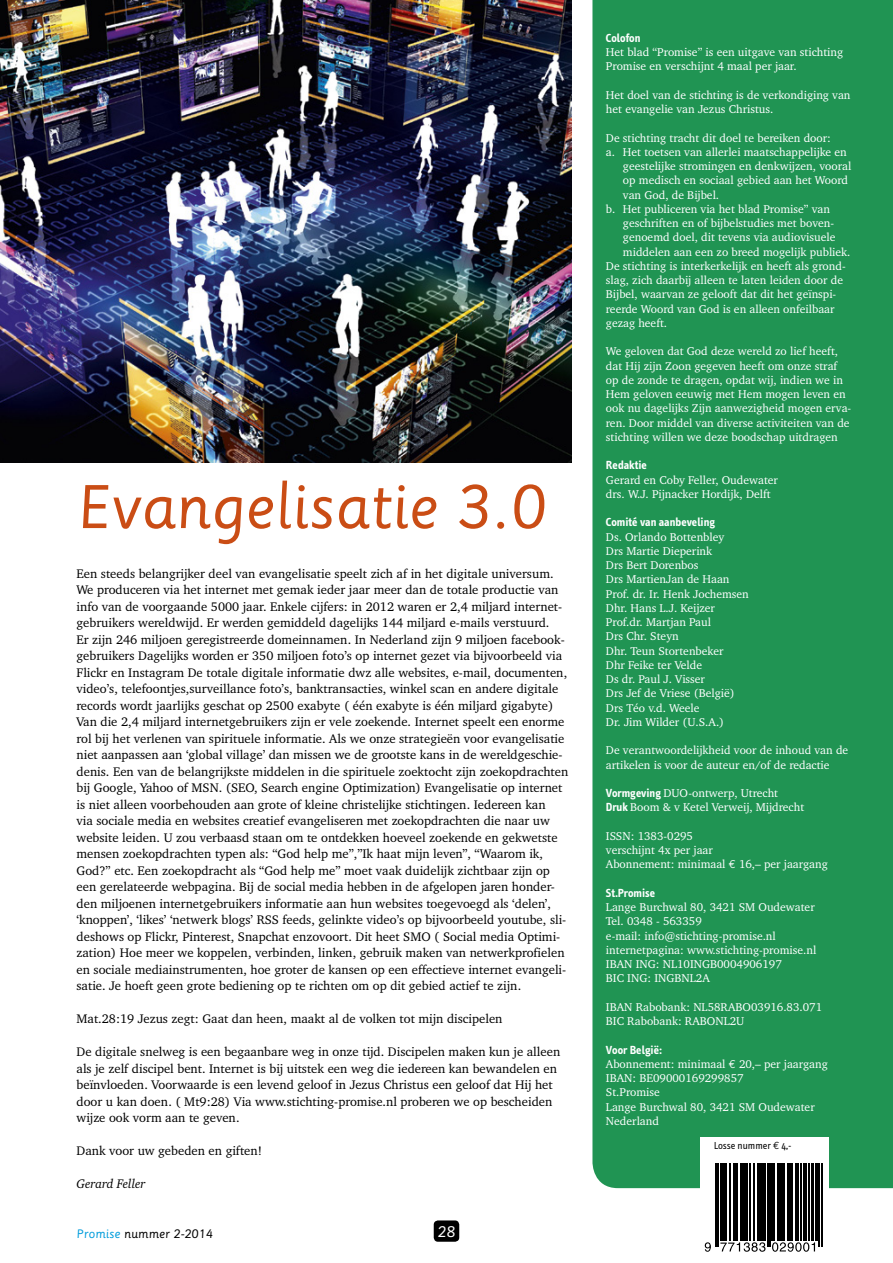
<style>
.page{position:relative;width:893px;height:1263px;background:#fff}
.page>*{position:absolute;margin:0;border:0;box-sizing:border-box;transform-origin:0 0}
.t1{font:60px "Sassoon Primary";color:#ca4d15}
.t2{font:15px "Sassoon Primary";color:#fff}
.t3{font:12.75px/16.5px "Charter IT Cby BT";color:#000}
.t4{font:italic 12.75px "Charter IT Cby BT";color:#000}
.t5{font:700 12px "Info Text";color:#fff}
.t6{font:12px "Sassoon Primary";color:#000}
.t7{font:11.7px/14.2px "Charter IT Cby BT";color:#fff}
.t8{font:10.5px "Info Text";color:#000}
.s1{color:#009cdb}
.s2{font-family:"Info Text";font-weight:700;font-size:12px}
.s3{font-family:"Euro Mono"}
</style>
<div class="page">
<div style="left:434px;top:1220px;width:25px;height:22px;background:#000;border-radius:4px"></div>
<div style="left:592px;top:0;width:301px;height:1188px;background:#209453"></div>
<svg style="left:700px;top:1138px;width:129px;height:113px"></svg>
<hr style="left:715px;top:1163px;width:2px;height:83px;background:#000">
<hr style="left:718px;top:1163px;width:1px;height:83px;background:#000">
<hr style="left:720px;top:1163px;width:3px;height:78px;background:#000">
<hr style="left:724px;top:1163px;width:3px;height:78px;background:#000">
<hr style="left:729px;top:1163px;width:1px;height:78px;background:#000">
<hr style="left:733px;top:1163px;width:1px;height:78px;background:#000">
<hr style="left:736px;top:1163px;width:2px;height:78px;background:#000">
<hr style="left:740px;top:1163px;width:2px;height:78px;background:#000">
<div style="left:743px;top:1163px;width:5px;height:78px;background:#000"></div>
<hr style="left:749px;top:1163px;width:1px;height:78px;background:#000">
<hr style="left:754px;top:1163px;width:1px;height:78px;background:#000">
<hr style="left:757px;top:1163px;width:1px;height:78px;background:#000">
<div style="left:759px;top:1163px;width:5px;height:78px;background:#000"></div>
<hr style="left:765px;top:1163px;width:1px;height:78px;background:#000">
<hr style="left:767px;top:1163px;width:1px;height:83px;background:#000">
<hr style="left:769px;top:1163px;width:1px;height:83px;background:#000">
<hr style="left:772px;top:1163px;width:3px;height:78px;background:#000">
<hr style="left:777px;top:1163px;width:1px;height:78px;background:#000">
<hr style="left:779px;top:1163px;width:3px;height:78px;background:#000">
<hr style="left:783px;top:1163px;width:2px;height:78px;background:#000">
<hr style="left:787px;top:1163px;width:4px;height:78px;background:#000">
<hr style="left:792px;top:1163px;width:1px;height:78px;background:#000">
<hr style="left:795px;top:1163px;width:3px;height:78px;background:#000">
<hr style="left:801px;top:1163px;width:1px;height:78px;background:#000">
<hr style="left:803px;top:1163px;width:3px;height:78px;background:#000">
<hr style="left:809px;top:1163px;width:1px;height:78px;background:#000">
<hr style="left:811px;top:1163px;width:2px;height:78px;background:#000">
<hr style="left:815px;top:1163px;width:3px;height:78px;background:#000">
<hr style="left:819px;top:1163px;width:1px;height:83px;background:#000">
<hr style="left:821px;top:1163px;width:1px;height:83px;background:#000">
<svg style="left:705px;top:1242px;width:6px;height:10px"></svg>
<svg style="left:720px;top:1242px;width:45px;height:10px"></svg>
<svg style="left:772px;top:1242px;width:43px;height:10px"></svg>
<img style="left:0;top:0;width:571px;height:462px">
<h1 class="t1" style="left:77px;top:472px;width:471px">Evangelisatie 3.0</h1>
<p class="t3" style="left:77px;top:565px;width:493px">Een steeds belangrijker deel van evangelisatie speelt zich af in het digitale universum.<br>We produceren via het internet met gemak ieder jaar meer dan de totale productie van info van de voorgaande 5000 jaar. Enkele cijfers: in 2012 waren er 2,4 miljard internet&shy;gebruikers wereldwijd. Er werden gemiddeld dagelijks 144 miljard e-mails verstuurd.<br>Er zijn 246 miljoen geregistreerde domeinnamen. In Nederland zijn 9 miljoen facebook&shy;gebruikers Dagelijks worden er 350 miljoen foto’s op internet gezet via bijvoorbeeld via Flickr en Instagram De totale digitale informatie dwz alle websites, e-mail, documenten, video’s, telefoontjes,surveillance foto’s, banktransacties, winkel scan en andere digitale records wordt jaarlijks geschat op 2500 exabyte ( één exabyte is één miljard gigabyte)<br>Van die 2,4 miljard internetgebruikers zijn er vele zoekende. Internet speelt een enorme rol bij het verlenen van spirituele informatie. Als we onze strategieën voor evangelisatie niet aanpassen aan ‘global village’ dan missen we de grootste kans in de wereldgeschie&shy;denis. Een van de belangrijkste middelen in die spirituele zoektocht zijn zoekopdrachten bij Google, Yahoo of MSN. (SEO, Search engine Optimization) Evangelisatie op internet is niet alleen voorbehouden aan grote of kleine christelijke stichtingen. Iedereen kan<br>via sociale media en websites creatief evangeliseren met zoekopdrachten die naar uw website leiden. U zou verbaasd staan om te ontdekken hoeveel zoekende en gekwetste mensen zoekopdrachten typen als: “God help me”,”Ik haat mijn leven”, “Waarom ik, God?” etc. Een zoekopdracht als “God help me” moet vaak duidelijk zichtbaar zijn op een gerelateerde webpagina. Bij de social media hebben in de afgelopen jaren honder&shy;den miljoenen internetgebruikers informatie aan hun websites toegevoegd als ‘delen’, ‘knoppen’, ‘likes’ ‘netwerk blogs’ RSS feeds, gelinkte video’s op bijvoorbeeld youtube, sli&shy;deshows op Flickr, Pinterest, Snapchat enzovoort. Dit heet SMO ( Social media Optimi&shy;zation) Hoe meer we koppelen, verbinden, linken, gebruik maken van netwerkprofielen en sociale mediainstrumenten, hoe groter de kansen op een effectieve internet evangeli&shy;satie. Je hoeft geen grote bediening op te richten om op dit gebied actief te zijn.</p>
<p class="t3" style="left:77px;top:1010px;width:427px">Mat.28:19 Jezus zegt: Gaat dan heen, maakt al de volken tot mijn discipelen</p>
<p class="t3" style="left:77px;top:1043px;width:485px">De digitale snelweg is een begaanbare weg in onze tijd. Discipelen maken kun je alleen als je zelf discipel bent. Internet is bij uitstek een weg die iedereen kan bewandelen en beïnvloeden. Voorwaarde is een levend geloof in Jezus Christus een geloof dat Hij het door u kan doen. ( Mt9:28) Via www.stichting-promise.nl proberen we op bescheiden wijze ook vorm aan te geven.</p>
<p class="t3" style="left:77px;top:1142px;width:187px">Dank voor uw gebeden en giften!</p>
<p class="t4" style="left:77px;top:1175px;width:71px">Gerard Feller</p>
<p class="t6" style="left:77px;top:1226px;width:138px"><span class="s1">Promise</span> nummer 2-2014</p>
<p class="t2" style="left:438px;top:1222px;width:19px">28</p>
<p class="t5" style="left:606px;top:31px;width:36px">Colofon</p>
<p class="t7" style="left:606px;top:45px;width:239px">Het blad “Promise” is een uitgave van stichting<br>Promise en verschijnt 4 maal per jaar.</p>
<p class="t7" style="left:606px;top:87px;width:246px">Het doel van de stichting is de verkondiging van het evangelie van Jezus Christus.</p>
<p class="t7" style="left:606px;top:130px;width:226px">De stichting tracht dit doel te bereiken door:</p>
<p class="t7" style="left:606px;top:144px;width:242px">a. Het toetsen van allerlei maatschappelijke en</p>
<p class="t7" style="left:623px;top:159px;width:230px">geestelijke stromingen en denkwijzen, vooral</p>
<p class="t7" style="left:623px;top:173px;width:226px">op medisch en sociaal gebied aan het Woord</p>
<p class="t7" style="left:623px;top:187px;width:98px">van God, de Bijbel.</p>
<p class="t7" style="left:606px;top:201px;width:225px">b. Het publiceren via het blad Promise” van</p>
<p class="t7" style="left:623px;top:216px;width:213px">geschriften en of bijbelstudies met boven-</p>
<p class="t7" style="left:623px;top:230px;width:214px">genoemd doel, dit tevens via audiovisuele</p>
<p class="t7" style="left:623px;top:244px;width:229px">middelen aan een zo breed mogelijk publiek.</p>
<p class="t7" style="left:606px;top:258px;width:241px">De stichting is interkerkelijk en heeft als grond-</p>
<p class="t7" style="left:606px;top:273px;width:239px">slag, zich daarbij alleen te laten leiden door de</p>
<p class="t7" style="left:606px;top:287px;width:232px">Bijbel, waarvan ze gelooft dat dit het geïnspi-</p>
<p class="t7" style="left:606px;top:301px;width:230px">reerde Woord van God is en alleen onfeilbaar</p>
<p class="t7" style="left:606px;top:315px;width:63px">gezag heeft.</p>
<p class="t7" style="left:606px;top:344px;width:247px">We geloven dat God deze wereld zo lief heeft, dat Hij zijn Zoon gegeven heeft om onze straf op de zonde te dragen, opdat wij, indien we in Hem geloven eeuwig met Hem mogen leven en ook nu dagelijks Zijn aanwezigheid mogen erva&shy;ren. Door middel van diverse activiteiten van de stichting willen we deze boodschap uitdragen</p>
<p class="t5" style="left:606px;top:458px;width:42px">Redaktie</p>
<p class="t7" style="left:606px;top:472px;width:174px">Gerard en Coby Feller, Oudewater drs. W.J. Pijnacker Hordijk, Delft</p>
<p class="t5" style="left:606px;top:515px;width:111px">Comité van aanbeveling</p>
<p class="t7" style="left:606px;top:529px;width:144px">Ds. Orlando Bottenbley<br>Drs Martie Dieperink<br>Drs Bert Dorenbos<br>Drs MartienJan de Haan<br>Prof. dr. Ir. Henk Jochemsen<br>Dhr. Hans L.J. Keijzer<br>Prof.dr. Martjan Paul<br>Drs Chr. Steyn<br>Dhr. Teun Stortenbeker<br>Dhr Feike ter Velde<br>Ds dr. Paul J. Visser<br>Drs Jef de Vriese (België)<br>Drs Téo v.d. Weele<br>Dr. Jim Wilder (U.S.A.)</p>
<p class="t7" style="left:606px;top:743px;width:244px">De verantwoordelijkheid voor de inhoud van de artikelen is voor de auteur en/of de redactie</p>
<p class="t7" style="left:606px;top:786px;width:200px"><span class="s2">Vormgeving</span> DUO-ontwerp, Utrecht<br><span class="s2">Druk</span> Boom &amp; v Ketel Verweij, Mijdrecht</p>
<p class="t7" style="left:606px;top:828px;width:223px">ISSN: 1383-0295<br>verschijnt 4x per jaar<br>Abonnement: minimaal <span class="s3">e</span> 16,– per jaargang</p>
<p class="t5" style="left:606px;top:886px;width:51px">St.Promise</p>
<p class="t7" style="left:606px;top:900px;width:212px">Lange Burchwal 80, 3421 SM Oudewater<br>Tel. 0348 - 563359<br>e-mail: info@stichting-promise.nl internetpagina: www.stichting-promise.nl<br>IBAN ING: NL10INGB0004906197<br>BIC ING: INGBNL2A</p>
<p class="t7" style="left:606px;top:999px;width:218px">IBAN Rabobank: NL58RABO03916.83.071<br>BIC Rabobank: RABONL2U</p>
<p class="t5" style="left:606px;top:1043px;width:57px">Voor België:</p>
<p class="t7" style="left:606px;top:1056px;width:223px">Abonnement: minimaal <span class="s3">e</span> 20,– per jaargang<br>IBAN: BE09000169299857<br>St.Promise<br>Lange Burchwal 80, 3421 SM Oudewater<br>Nederland</p>
<p class="t8" style="left:714px;top:1140px;width:79px">Losse nummer <span class="s3">E</span> 4,-</p>
</div>
